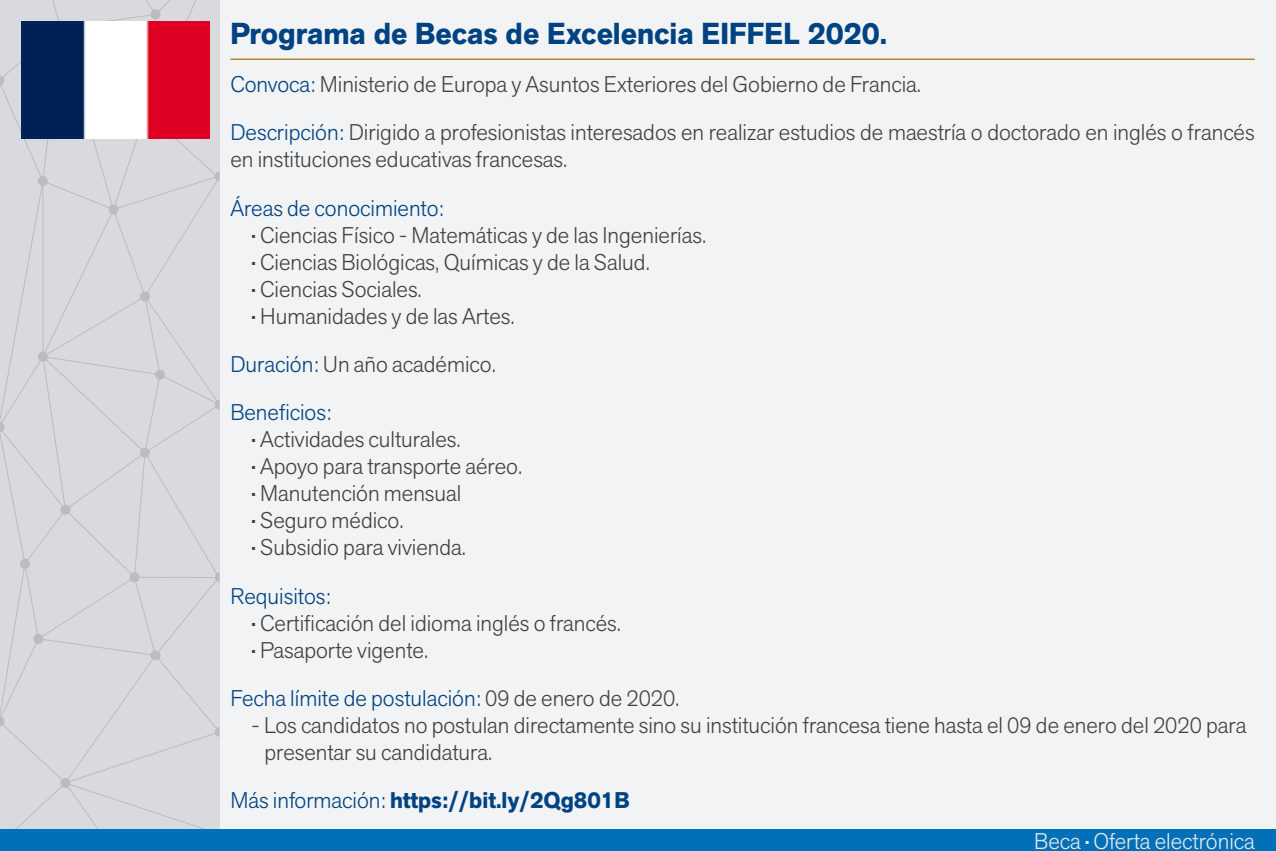
<style>
.page{position:relative;width:1276px;height:851px;background:#fff}
.page>*{position:absolute;margin:0;border:0;box-sizing:border-box;transform-origin:0 0}
.t1{font:700 30px "Akzid Grtsk Next";color:#004282}
.t2{font:300 22.5px/48.3px "Akzid Grtsk Next";color:#414042}
.t3{font:700 22.5px "Akzid Grtsk Next";color:#004282}
.t4{font:300 22.5px "Akzid Grtsk Next";color:#004282}
.t5{font:300 22.5px "Akzid Grtsk Next";color:#e9e9ea}
.s1{color:#004282}
.s2{font-weight:300}
</style>
<div class="page">
<div style="left:220px;top:0;width:1056px;height:850px;background:#f1f3f4"></div>
<div style="left:0;top:0;width:220px;height:829px;background:#d8dadd"></div>
<div style="left:0;top:829px;width:1276px;height:21px;background:#0070b8"></div>
<hr style="left:230px;top:58px;width:1024px;height:2px;background:#b18535">
<img style="left:21px;top:21px;width:188px;height:118px">
<h1 class="t1" style="left:230px;top:14px;width:658px">Programa de Becas de Excelencia EIFFEL 2020.</h1>
<p class="t2" style="left:230px;top:60px;width:1025px"><span class="s1">Convoca:</span> Ministerio de Europa y Asuntos Exteriores del Gobierno de Francia.<br><span class="s1">Descripción:</span> Dirigido a profesionistas interesados en realizar estudios de maestría o doctorado en inglés o francés</p>
<p class="t2" style="left:230px;top:135px;width:338px">en instituciones educativas francesas.</p>
<p class="t4" style="left:230px;top:193px;width:215px">Áreas de conocimiento:</p>
<p class="t2" style="left:252px;top:210px;width:456px">• Ciencias Físico - Matemáticas y de las Ingenierías.</p>
<p class="t2" style="left:252px;top:237px;width:400px">• Ciencias Biológicas, Químicas y de la Salud.</p>
<p class="t2" style="left:252px;top:264px;width:172px">• Ciencias Sociales.</p>
<p class="t2" style="left:230px;top:291px;width:286px;text-indent:21px">• Humanidades y de las Artes.<br><span class="s1">Duración:</span> Un año académico.<br><span class="s1">Beneficios:</span></p>
<p class="t2" style="left:252px;top:415px;width:210px">• Actividades culturales.</p>
<p class="t2" style="left:252px;top:442px;width:272px">• Apoyo para transporte aéreo.</p>
<p class="t2" style="left:252px;top:469px;width:211px">• Manutención mensual</p>
<p class="t2" style="left:252px;top:496px;width:153px">• Seguro médico.</p>
<p class="t2" style="left:252px;top:523px;width:216px">• Subsidio para vivienda.</p>
<p class="t4" style="left:230px;top:581px;width:102px">Requisitos:</p>
<p class="t2" style="left:252px;top:598px;width:371px">• Certificación del idioma inglés o francés.</p>
<p class="t2" style="left:230px;top:625px;width:450px;text-indent:21px">• Pasaporte vigente.<br><span class="s1">Fecha límite de postulación:</span> 09 de enero de 2020.</p>
<p class="t2" style="left:264px;top:711px;width:983px;line-height:27px;text-indent:-13px">- Los candidatos no postulan directamente sino su institución francesa tiene hasta el 09 de enero del 2020 para presentar su candidatura.</p>
<p class="t3" style="left:230px;top:785px;width:401px"><span class="s2">Más información:</span> https://bit.ly/2Qg801B</p>
<p class="t5" style="left:1034px;top:826px;width:222px">Beca • Oferta electrónica</p>
</div>
